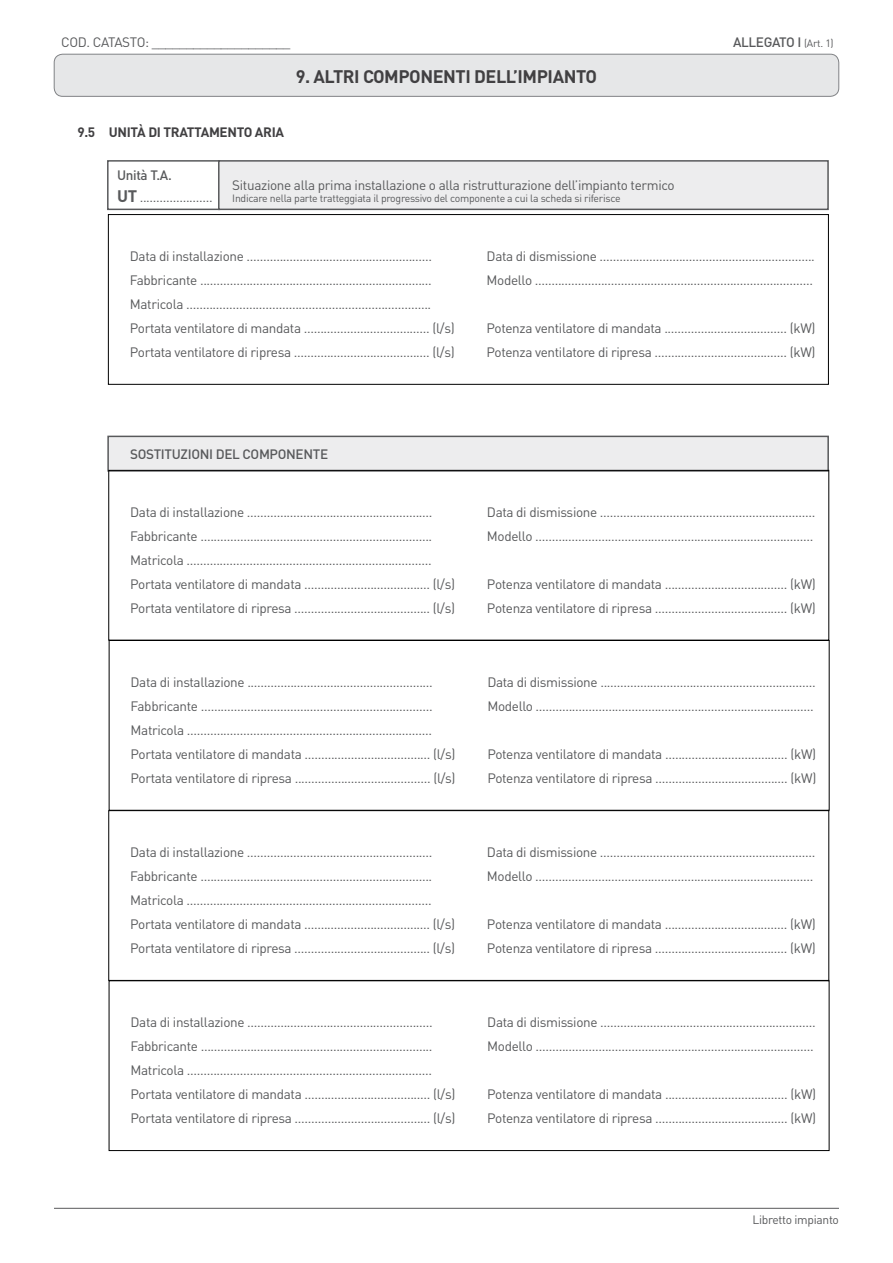
<style>
.page{position:relative;width:893px;height:1263px;background:#fff}
.page>*{position:absolute;margin:0;border:0;box-sizing:border-box;transform-origin:0 0}
.t1{font:700 18px "DIN Pro";letter-spacing:-.025em;color:#414042}
.t2{font:13.5px/24px "DIN Pro";letter-spacing:-.025em;color:#58595b}
.t3{font:500 13.5px "DIN Pro";letter-spacing:-.025em;color:#58595b}
.t4{font:700 13.5px "DIN Pro";letter-spacing:-.025em;color:#414042}
.t5{font:12px "DIN Pro";letter-spacing:-.025em;color:#58595b}
.t6{font:10.5px "DIN Pro";letter-spacing:-.025em;color:#58595b}
.s1{font-weight:500}
.s2{font-weight:700;font-size:16.5px}
.s3{font-weight:400;font-size:10.5px}
</style>
<div class="page">
<hr style="left:54px;top:1208px;width:785px;height:1px;background:#58595b">
<div style="left:54px;top:54px;width:785px;height:42px;background:#e6e7e8;border-radius:9px"></div>
<div style="left:54px;top:54px;width:785px;height:43px;border:1px solid #808285;border-radius:9px"></div>
<div style="left:107px;top:160px;width:113px;height:50px;border:2px solid #58595b"></div>
<div style="left:108px;top:436px;width:720px;height:35px;background:#ededee"></div>
<div style="left:107px;top:436px;width:722px;height:36px;border:2px solid #58595b"></div>
<div style="left:109px;top:470px;width:720px;height:170px;border:1px solid #000"></div>
<div style="left:109px;top:640px;width:720px;height:170px;border:1px solid #000"></div>
<div style="left:109px;top:810px;width:720px;height:170px;border:1px solid #000"></div>
<div style="left:109px;top:980px;width:720px;height:171px;border:1px solid #000"></div>
<div style="left:108px;top:214px;width:721px;height:170px;border:1px solid #000"></div>
<div style="left:219px;top:161px;width:609px;height:48px;background:#ededee"></div>
<div style="left:218px;top:160px;width:611px;height:50px;border:2px solid #58595b"></div>
<p class="t2" style="left:61px;top:29px;width:231px">COD. CATASTO: ____________________</p>
<h1 class="t1" style="left:296px;top:64px;width:303px">9. ALTRI COMPONENTI DELL’IMPIANTO</h1>
<p class="t4" style="left:77px;top:123px;width:208px">9.5 UNITà DI TRATTAMENTO ARIA</p>
<p class="t2" style="left:117px;top:165px;width:97px;line-height:21px"><span class="s1">Unità T.A.<br></span><span class="s2">UT</span> ......................</p>
<p class="t2" style="left:232px;top:172px;width:444px">Situazione alla prima installazione o alla ristrutturazione dell’impianto termico</p>
<p class="t6" style="left:232px;top:191px;width:390px">Indicare nella parte tratteggiata il progressivo del componente a cui la scheda si riferisce</p>
<p class="t3" style="left:733px;top:33px;width:102px">ALLEGATO I <span class="s3">(Art. 1)</span></p>
<p class="t2" style="left:130px;top:244px;width:304px">Data di installazione ........................................................</p>
<p class="t2" style="left:487px;top:244px;width:330px">Data di dismissione .................................................................</p>
<p class="t2" style="left:130px;top:268px;width:304px">Fabbricante ......................................................................</p>
<p class="t2" style="left:487px;top:268px;width:328px">Modello ....................................................................................</p>
<p class="t2" style="left:130px;top:292px;width:326px">Matricola ..........................................................................<br>Portata ventilatore di mandata ...................................... (l/s)</p>
<p class="t2" style="left:487px;top:316px;width:330px">Potenza ventilatore di mandata ..................................... (kW)</p>
<p class="t2" style="left:130px;top:340px;width:326px">Portata ventilatore di ripresa ......................................... (l/s)</p>
<p class="t2" style="left:487px;top:340px;width:331px">Potenza ventilatore di ripresa ........................................ (kW)</p>
<p class="t3" style="left:130px;top:445px;width:200px">SOSTITUZIONI DEL COMPONENTE</p>
<p class="t2" style="left:130px;top:499px;width:304px">Data di installazione ........................................................</p>
<p class="t2" style="left:487px;top:499px;width:330px">Data di dismissione .................................................................</p>
<p class="t2" style="left:130px;top:523px;width:304px">Fabbricante ......................................................................</p>
<p class="t2" style="left:487px;top:523px;width:328px">Modello ....................................................................................</p>
<p class="t2" style="left:130px;top:547px;width:326px">Matricola ..........................................................................<br>Portata ventilatore di mandata ...................................... (l/s)</p>
<p class="t2" style="left:487px;top:571px;width:330px">Potenza ventilatore di mandata ..................................... (kW)</p>
<p class="t2" style="left:130px;top:595px;width:326px">Portata ventilatore di ripresa ......................................... (l/s)</p>
<p class="t2" style="left:487px;top:595px;width:331px">Potenza ventilatore di ripresa ........................................ (kW)</p>
<p class="t2" style="left:131px;top:669px;width:304px">Data di installazione ........................................................</p>
<p class="t2" style="left:487px;top:669px;width:330px">Data di dismissione .................................................................</p>
<p class="t2" style="left:131px;top:693px;width:304px">Fabbricante ......................................................................</p>
<p class="t2" style="left:487px;top:693px;width:328px">Modello ....................................................................................</p>
<p class="t2" style="left:131px;top:717px;width:326px">Matricola ..........................................................................<br>Portata ventilatore di mandata ...................................... (l/s)</p>
<p class="t2" style="left:487px;top:741px;width:330px">Potenza ventilatore di mandata ..................................... (kW)</p>
<p class="t2" style="left:131px;top:765px;width:326px">Portata ventilatore di ripresa ......................................... (l/s)</p>
<p class="t2" style="left:487px;top:765px;width:331px">Potenza ventilatore di ripresa ........................................ (kW)</p>
<p class="t2" style="left:130px;top:840px;width:304px">Data di installazione ........................................................</p>
<p class="t2" style="left:487px;top:840px;width:330px">Data di dismissione .................................................................</p>
<p class="t2" style="left:130px;top:864px;width:304px">Fabbricante ......................................................................</p>
<p class="t2" style="left:487px;top:864px;width:328px">Modello ....................................................................................</p>
<p class="t2" style="left:130px;top:888px;width:326px">Matricola ..........................................................................<br>Portata ventilatore di mandata ...................................... (l/s)</p>
<p class="t2" style="left:487px;top:912px;width:330px">Potenza ventilatore di mandata ..................................... (kW)</p>
<p class="t2" style="left:130px;top:936px;width:326px">Portata ventilatore di ripresa ......................................... (l/s)</p>
<p class="t2" style="left:487px;top:936px;width:331px">Potenza ventilatore di ripresa ........................................ (kW)</p>
<p class="t2" style="left:130px;top:1010px;width:304px">Data di installazione ........................................................</p>
<p class="t2" style="left:487px;top:1010px;width:330px">Data di dismissione .................................................................</p>
<p class="t2" style="left:130px;top:1034px;width:304px">Fabbricante ......................................................................</p>
<p class="t2" style="left:487px;top:1034px;width:328px">Modello ....................................................................................</p>
<p class="t2" style="left:130px;top:1058px;width:326px">Matricola ..........................................................................<br>Portata ventilatore di mandata ...................................... (l/s)</p>
<p class="t2" style="left:487px;top:1082px;width:330px">Potenza ventilatore di mandata ..................................... (kW)</p>
<p class="t2" style="left:130px;top:1106px;width:326px">Portata ventilatore di ripresa ......................................... (l/s)</p>
<p class="t2" style="left:487px;top:1106px;width:331px">Potenza ventilatore di ripresa ........................................ (kW)</p>
<p class="t5" style="left:753px;top:1211px;width:88px">Libretto impianto</p>
</div>
